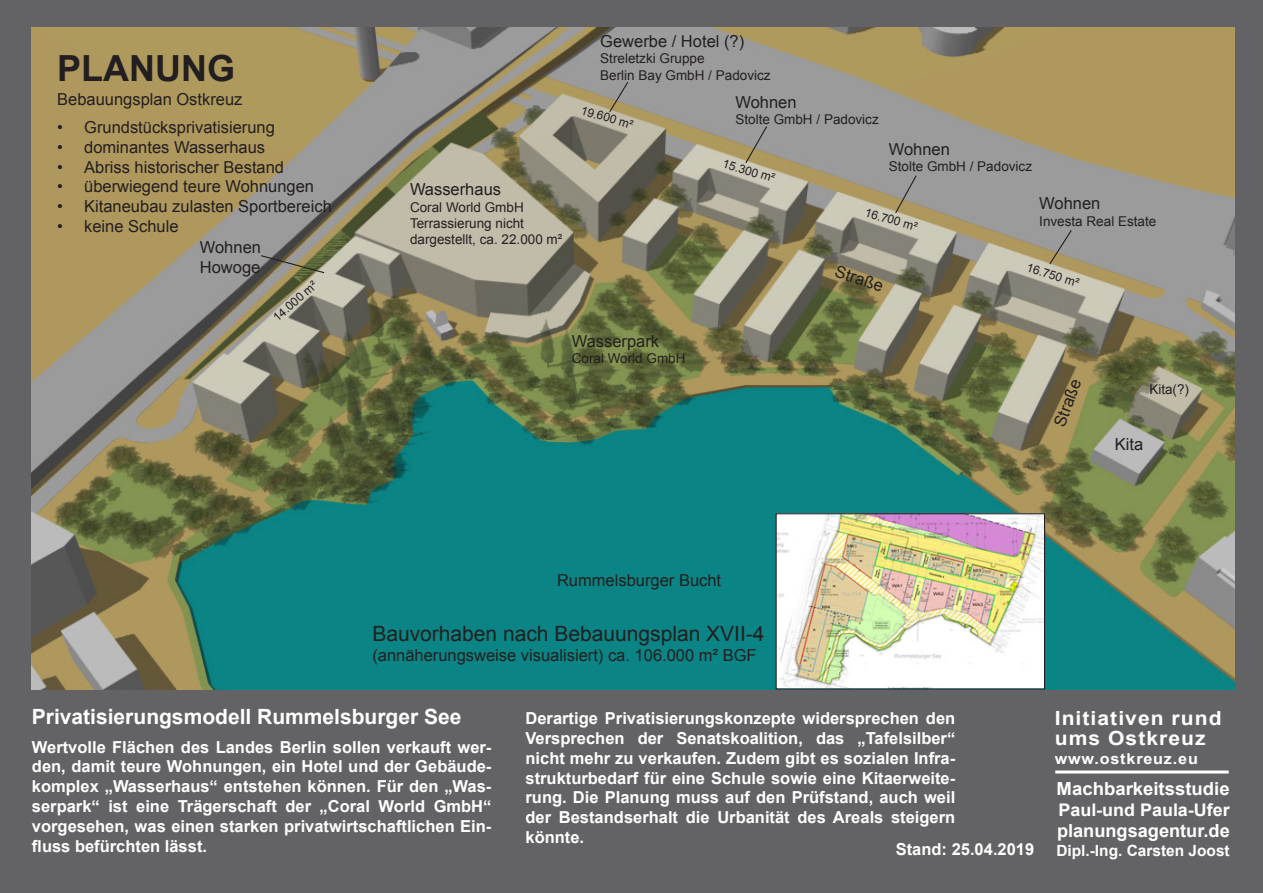
<style>
.page{position:relative;width:1263px;height:893px;background:#fff}
.page>*{position:absolute;margin:0;border:0;box-sizing:border-box;transform-origin:0 0}
.Absatzformat_3{font:700 36px "Arial";color:#231f20}
.Absatzformat_4{font:700 21px "Arial";color:#fff}
._15{font:21px "Arial";color:#231f20}
.Absatzformat_4-2{font:700 19.5px/19.5px "Arial";letter-spacing:.05em;color:#fff;scale:1.08 1}
.Absatzformat_1{font:700 18px "Arial";color:#fff}
.Absatzformat_1-2{font:700 17.4px "Arial";color:#fff}
.Absatzformat_4-3{font:700 16.5px/19.8px "Arial";color:#fff;text-align:justify}
._15-2{font:16.5px/19.8px "Arial";color:#231f20}
.Absatzformat_1-3{font:700 15.45px "Arial";color:#fff}
.Absatzformat_4-4{font:700 15px "Arial";letter-spacing:.05em;color:#fff;scale:1.08 1}
._9{font:13.5px/16.2px "Arial";color:#231f20}
._15-3{font:13.5px "Arial";color:#231f20}
._8{font:12px "Arial";color:#231f20}
</style>
<div class="page">
<div style="left:1px;top:0;width:1262px;height:893px;background:#636366"></div>
<img style="left:32px;top:28px;width:1203px;height:661px">
<svg style="left:260px;top:254px;width:65px;height:20px"></svg>
<svg style="left:744px;top:125px;width:24px;height:40px"></svg>
<svg style="left:894px;top:174px;width:24px;height:41px"></svg>
<svg style="left:1048px;top:229px;width:25px;height:37px"></svg>
<img style="left:777px;top:515px;width:266px;height:172px">
<div style="left:775px;top:513px;width:270px;height:176px;border:1px solid #231f20"></div>
<hr style="left:1055px;top:770px;width:174px;height:3px;background:#fff">
<svg style="left:608px;top:81px;width:21px;height:32px"></svg>
<p class="Absatzformat_3" style="left:57px;top:44px;width:179px">PLANUNG</p>
<p class="_15-2" style="left:57px;top:89px;width:187px">Bebauungsplan Ostkreuz</p>
<p class="_15-2" style="left:57px;top:118px;width:219px">• Grundstücksprivatisierung</p>
<p class="_15-2" style="left:57px;top:137px;width:209px">• dominantes Wasserhaus</p>
<p class="_15-2" style="left:57px;top:157px;width:228px">• Abriss historischer Bestand</p>
<p class="_15-2" style="left:57px;top:177px;width:258px">• überwiegend teure Wohnungen</p>
<p class="_15-2" style="left:57px;top:197px;width:276px">• Kitaneubau zulasten Sportbereich</p>
<p class="_15-2" style="left:57px;top:217px;width:123px">• keine Schule</p>
<p class="_15-2" style="left:200px;top:238px;width:63px">Wohnen<br>Howoge</p>
<p class="_8" style="left:269px;top:313px;width:56px;rotate:-41deg">14.000 m²</p>
<p class="_15-2" style="left:410px;top:180px;width:93px">Wasserhaus</p>
<p class="_9" style="left:410px;top:199px;width:115px">Coral World GmbH</p>
<p class="_9" style="left:410px;top:215px;width:154px">Terrassierung nicht dargestellt, ca. 22.000 m²</p>
<p class="_15-2" style="left:600px;top:32px;width:145px">Gewerbe / Hotel (?)</p>
<p class="_9" style="left:600px;top:51px;width:106px">Streletzki Gruppe</p>
<p class="_9" style="left:600px;top:67px;width:172px">Berlin Bay GmbH / Padovicz</p>
<p class="_8" style="left:583px;top:102px;width:56px;rotate:17deg">19.600 m²</p>
<p class="_15-2" style="left:735px;top:92px;width:63px">Wohnen</p>
<p class="_9" style="left:735px;top:111px;width:145px">Stolte GmbH / Padovicz</p>
<p class="_8" style="left:725px;top:155px;width:56px;rotate:17deg">15.300 m²</p>
<p class="_15-2" style="left:889px;top:139px;width:63px">Wohnen</p>
<p class="_9" style="left:889px;top:158px;width:145px">Stolte GmbH / Padovicz</p>
<p class="_8" style="left:868px;top:204px;width:56px;rotate:17deg">16.700 m²</p>
<p class="_15-2" style="left:839px;top:262px;width:51px;rotate:18deg">Straße</p>
<p class="_15-2" style="left:1039px;top:194px;width:63px">Wohnen</p>
<p class="_9" style="left:1039px;top:213px;width:119px">Investa Real Estate</p>
<p class="_8" style="left:1029px;top:259px;width:56px;rotate:17deg">16.750 m²</p>
<p class="_15-2" style="left:572px;top:332px;width:89px">Wasserpark</p>
<p class="_9" style="left:572px;top:351px;width:115px">Coral World GmbH</p>
<p class="_15-2" style="left:1050px;top:423px;width:51px;rotate:-70deg">Straße</p>
<p class="_15-3" style="left:1149px;top:380px;width:41px">Kita(?)</p>
<p class="_15-2" style="left:1115px;top:434px;width:30px">Kita</p>
<p class="_15-2" style="left:557px;top:571px;width:166px">Rummelsburger Bucht</p>
<p class="_15" style="left:372px;top:620px;width:394px">Bauvorhaben nach Bebauungsplan XVII-4</p>
<p class="_15-2" style="left:372px;top:646px;width:386px">(annäherungsweise visualisiert) ca. 106.000 m² BGF</p>
<p class="Absatzformat_4" style="left:32px;top:703px;width:431px">Privatisierungsmodell Rummelsburger See</p>
<p class="Absatzformat_4-3" style="left:32px;top:737px;width:461px">Wertvolle Flächen des Landes Berlin sollen verkauft wer&shy;den, damit teure Wohnungen, ein Hotel und der Gebäude&shy;komplex „Wasserhaus“ entstehen können. Für den „Was&shy;serpark“ ist eine Trägerschaft der „Coral World GmbH“ vorgesehen, was einen starken privatwirtschaftlichen Ein&shy;fluss befürchten lässt.</p>
<p class="Absatzformat_4-3" style="left:525px;top:709px;width:431px">Derartige Privatisierungskonzepte widersprechen den Versprechen der Senatskoalition, das „Tafelsilber“ nicht mehr zu verkaufen. Zudem gibt es sozialen Infra&shy;strukturbedarf für eine Schule sowie eine Kitaerweite&shy;rung. Die Planung muss auf den Prüfstand, auch weil der Bestandserhalt die Urbanität des Areals steigern könnte.</p>
<p class="Absatzformat_4-3" style="left:896px;top:840px;width:140px">Stand: 25.04.2019</p>
<p class="Absatzformat_4-2" style="left:1055px;top:709px;width:156px">Initiativen rund ums Ostkreuz</p>
<p class="Absatzformat_4-4" style="left:1055px;top:749px;width:134px">www.ostkreuz.eu</p>
<p class="Absatzformat_1" style="left:1057px;top:776px;width:175px">Machbarkeitsstudie</p>
<p class="Absatzformat_1-2" style="left:1058px;top:798px;width:173px">Paul-und Paula-Ufer</p>
<p class="Absatzformat_1" style="left:1057px;top:819px;width:174px">planungsagentur.de</p>
<p class="Absatzformat_1-3" style="left:1056px;top:840px;width:175px">Dipl.-Ing. Carsten Joost</p>
</div>
